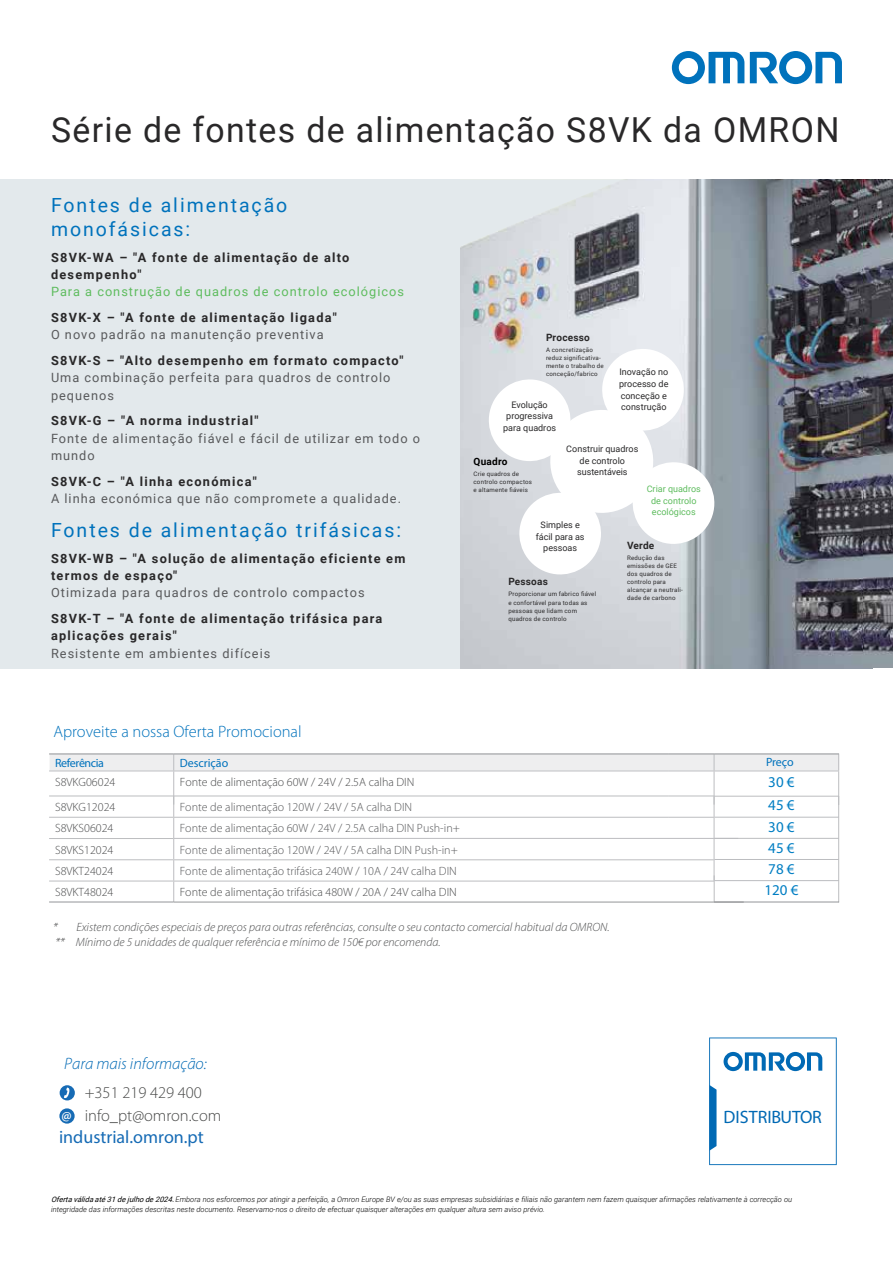
<style>
.page{position:relative;width:893px;height:1263px;background:#fff}
.page>*{position:absolute;margin:0;border:0;box-sizing:border-box;transform-origin:0 0}
.t1{font:34.5px "Roboto";letter-spacing:.04em;color:#292829}
.t2{font:19.5px/24px "Roboto";letter-spacing:.1em;color:#0072bc}
.t3{font:18px "Myriad Pro";color:#166bb5}
.t4{font:18px "Myriad Pro";color:#0069b4}
.t5{font:300 16.5px "Myriad Pro";color:#0072bc}
.t6{font:300 16.5px/22.5px "Myriad Pro";color:#494a49}
.t7{font:italic 300 16.5px "Myriad Pro";color:#0069b4}
.t8{font:15px/21.3px "Myriad Pro";color:#007ec3}
.t9{font:600 13.5px "Myriad Pro";color:#fff}
.t10{font:700 12.75px/17.2px "Roboto";letter-spacing:.1em;color:#292829}
.t11{font:12.75px/17.2px "Roboto";letter-spacing:.08em;color:#58595b}
.t12{font:12.75px "Roboto";letter-spacing:.08em;color:#5ebc5e}
.t13{font:300 12px "Myriad Pro";color:#57585a}
.t14{font:italic 300 12px/14.4px "Myriad Pro";color:#4b4c4d}
.t15{font:300 12px "Myriad Pro";color:#4b4c4d}
.t16{font:12px "Myriad Pro";letter-spacing:-.015em;color:#0072bc}
.t17{font:12px "Myriad Pro";letter-spacing:-.035em;color:#0072bc}
.t18{font:700 10.05px "Roboto";letter-spacing:.02em;color:#292829}
.t19{font:700 10.05px "Roboto";letter-spacing:.02em;color:#000}
.t20{font:9px/11.6px "Roboto";color:#292829;text-align:center}
.t21{font:9px/11.6px "Roboto";color:#5ebc5e;text-align:center}
.t22{font:italic 300 7.5px/9.8px "Roboto";color:#000}
.t23{font:6.15px/8.1px "Roboto";letter-spacing:.035em;color:#292829}
.s1{font-style:inherit}
.s2{font-weight:400}
</style>
<div class="page">
<svg style="left:672px;top:51px;width:72px;height:33px"></svg>
<svg style="left:750px;top:51px;width:92px;height:33px"></svg>
<img style="left:459px;top:180px;width:414px;height:488px">
<img style="left:863px;top:180px;width:30px;height:487px">
<svg style="left:483px;top:343px;width:237px;height:237px"></svg>
<div style="left:0;top:180px;width:459px;height:489px;background:#e3e9ec"></div>
<svg style="left:459px;top:180px;width:163px;height:67px"></svg>
<svg style="left:50px;top:754px;width:789px;height:17px"></svg>
<hr style="left:49px;top:771px;width:125px;height:1px;background:#bcbdc0">
<hr style="left:174px;top:771px;width:495px;height:1px;background:#bcbdc0">
<hr style="left:173px;top:771px;width:1px;height:34px;background:#bcbdc0">
<hr style="left:669px;top:771px;width:45px;height:1px;background:#bcbdc0">
<hr style="left:714px;top:771px;width:125px;height:1px;background:#bcbdc0">
<hr style="left:714px;top:771px;width:1px;height:34px;background:#bcbdc0">
<hr style="left:838px;top:771px;width:1px;height:34px;background:#bcbdc0">
<hr style="left:49px;top:796px;width:125px;height:1px;background:#bcbdc0">
<hr style="left:174px;top:796px;width:495px;height:1px;background:#bcbdc0">
<hr style="left:669px;top:796px;width:45px;height:1px;background:#bcbdc0">
<svg style="left:838px;top:805px;width:1px;height:97px"></svg>
<hr style="left:49px;top:817px;width:125px;height:1px;background:#bcbdc0">
<hr style="left:49px;top:838px;width:125px;height:1px;background:#bcbdc0">
<hr style="left:49px;top:859px;width:125px;height:1px;background:#bcbdc0">
<hr style="left:49px;top:881px;width:125px;height:1px;background:#bcbdc0">
<hr style="left:174px;top:817px;width:495px;height:1px;background:#bcbdc0">
<hr style="left:669px;top:817px;width:45px;height:1px;background:#bcbdc0">
<hr style="left:174px;top:838px;width:564px;height:1px;background:#bcbdc0">
<hr style="left:174px;top:859px;width:541px;height:1px;background:#bcbdc0">
<hr style="left:174px;top:881px;width:540px;height:1px;background:#bcbdc0">
<svg style="left:173px;top:805px;width:1px;height:97px"></svg>
<svg style="left:714px;top:797px;width:1px;height:105px"></svg>
<hr style="left:49px;top:753px;width:125px;height:1px;background:#939598">
<hr style="left:174px;top:753px;width:495px;height:1px;background:#939598">
<hr style="left:669px;top:753px;width:45px;height:1px;background:#939598">
<hr style="left:714px;top:753px;width:125px;height:1px;background:#939598">
<hr style="left:49px;top:902px;width:125px;height:1px;background:#939598">
<hr style="left:174px;top:902px;width:570px;height:1px;background:#939598">
<hr style="left:714px;top:902px;width:125px;height:1px;background:#939598">
<hr style="left:714px;top:796px;width:125px;height:1px;background:#bcbdc0">
<hr style="left:714px;top:817px;width:125px;height:1px;background:#bcbdc0">
<hr style="left:714px;top:838px;width:125px;height:1px;background:#bcbdc0">
<hr style="left:714px;top:859px;width:125px;height:1px;background:#bcbdc0">
<hr style="left:714px;top:880px;width:125px;height:1px;background:#bcbdc0">
<svg style="left:709px;top:1037px;width:128px;height:128px"></svg>
<div style="left:60px;top:1085px;width:15px;height:15px;background:#166bb5;border-radius:50%"></div>
<div style="left:59px;top:1108px;width:16px;height:15px;background:#166bb5;border-radius:50%"></div>
<svg style="left:64px;top:1087px;width:5px;height:11px"></svg>
<h1 class="t1" style="left:51px;top:106px;width:790px">Série de fontes de alimentação S8VK da OMRON</h1>
<h2 class="t2" style="left:51px;top:192px;width:238px">Fontes de alimentação monofásicas:</h2>
<h3 class="t10" style="left:51px;top:248px;width:300px">S8VK-WA – "A fonte de alimentação de alto desempenho"</h3>
<h3 class="t12" style="left:51px;top:283px;width:355px">Para a construção de quadros de controlo ecológicos</h3>
<h3 class="t10" style="left:51px;top:308px;width:287px">S8VK-X – "A fonte de alimentação ligada"</h3>
<h3 class="t11" style="left:51px;top:326px;width:274px">O novo padrão na manutenção preventiva</h3>
<h3 class="t10" style="left:51px;top:351px;width:354px">S8VK-S – "Alto desempenho em formato compacto"</h3>
<h3 class="t11" style="left:51px;top:369px;width:341px">Uma combinação perfeita para quadros de controlo pequenos</h3>
<h3 class="t10" style="left:51px;top:412px;width:209px">S8VK-G – "A norma industrial"</h3>
<h3 class="t11" style="left:51px;top:429px;width:371px">Fonte de alimentação fiável e fácil de utilizar em todo o mundo</h3>
<h3 class="t10" style="left:51px;top:472px;width:207px">S8VK-C – "A linha económica"</h3>
<h3 class="t11" style="left:51px;top:489px;width:352px">A linha económica que não compromete a qualidade.</h3>
<h2 class="t2" style="left:51px;top:517px;width:352px">Fontes de alimentação trifásicas:</h2>
<h3 class="t10" style="left:51px;top:549px;width:356px">S8VK-WB – "A solução de alimentação eficiente em termos de espaço"</h3>
<h3 class="t11" style="left:51px;top:584px;width:315px">Otimizada para quadros de controlo compactos</h3>
<h3 class="t10" style="left:51px;top:609px;width:333px">S8VK-T – "A fonte de alimentação trifásica para aplicações gerais"</h3>
<h3 class="t11" style="left:51px;top:644px;width:221px">Resistente em ambientes difíceis</h3>
<h3 class="t5" style="left:53px;top:721px;width:250px">Aproveite a nossa Oferta Promocional</h3>
<h3 class="t18" style="left:546px;top:330px;width:45px">Processo</h3>
<p class="t23" style="left:546px;top:345px;width:59px">A concretização reduz significativa&shy;mente o trabalho de conceção/fabrico</p>
<p class="t20" style="left:503px;top:398px;width:54px">Evolução progressiva para quadros</p>
<p class="t20" style="left:619px;top:366px;width:51px;text-align:left">Inovação no processo de conceção e construção</p>
<h3 class="t19" style="left:473px;top:454px;width:36px">Quadro</h3>
<p class="t23" style="left:473px;top:469px;width:60px">Crie quadros de controlo compactos e altamente fiáveis</p>
<p class="t20" style="left:566px;top:443px;width:74px">Construir quadros de controlo sustentáveis</p>
<p class="t21" style="left:647px;top:483px;width:56px">Criar quadros de controlo ecológicos</p>
<p class="t20" style="left:536px;top:519px;width:50px">Simples e fácil para as pessoas</p>
<h3 class="t18" style="left:508px;top:575px;width:41px">Pessoas</h3>
<p class="t23" style="left:508px;top:590px;width:89px">Proporcionar um fabrico fiável e confortável para todas as pessoas que lidam com quadros de controlo</p>
<h3 class="t18" style="left:627px;top:538px;width:29px">Verde</h3>
<p class="t23" style="left:627px;top:553px;width:57px">Redução das emissões de GEE dos quadros de controlo para alcançar a neutrali&shy;dade de carbono</p>
<h3 class="t17" style="left:55px;top:755px;width:50px">Referência</h3>
<h3 class="t16" style="left:180px;top:755px;width:50px">Descrição</h3>
<h3 class="t16" style="left:766px;top:754px;width:29px">Preço</h3>
<h3 class="t15" style="left:55px;top:775px;width:62px">S8VKG06024</h3>
<h3 class="t15" style="left:180px;top:775px;width:236px">Fonte de alimentação 60W / 24V / 2.5A calha DIN</h3>
<h3 class="t15" style="left:55px;top:800px;width:62px">S8VKG12024</h3>
<h3 class="t13" style="left:180px;top:800px;width:234px">Fonte de alimentação 120W / 24V / 5A calha DIN</h3>
<h3 class="t15" style="left:55px;top:821px;width:60px">S8VKS06024</h3>
<h3 class="t13" style="left:180px;top:821px;width:282px">Fonte de alimentação 60W / 24V / 2.5A calha DIN Push-in+</h3>
<h3 class="t15" style="left:55px;top:842px;width:60px">S8VKS12024</h3>
<h3 class="t13" style="left:180px;top:842px;width:280px">Fonte de alimentação 120W / 24V / 5A calha DIN Push-in+</h3>
<h3 class="t15" style="left:55px;top:864px;width:60px">S8VKT24024</h3>
<h3 class="t13" style="left:180px;top:864px;width:279px">Fonte de alimentação trifásica 240W / 10A / 24V calha DIN</h3>
<h3 class="t15" style="left:55px;top:885px;width:60px">S8VKT48024</h3>
<h3 class="t15" style="left:180px;top:885px;width:279px">Fonte de alimentação trifásica 480W / 20A / 24V calha DIN</h3>
<h3 class="t8" style="left:768px;top:770px;width:28px;line-height:23.1px">30 €<br>45 €</h3>
<h3 class="t8" style="left:764px;top:816px;width:35px">30€<br>45 €<br>78 €<br>120 €</h3>
<h3 class="t14" style="left:52px;top:920px;width:559px"><span class="s1">*</span> Existem condições especiais de preços para outras referências, consulte o seu contacto comercial habitual da OMRON. <span class="s1">**</span> Mínimo de 5 unidades de qualquer referência e mínimo de 150€ por encomenda.</h3>
<h3 class="t7" style="left:64px;top:1053px;width:144px">Para mais informação:</h3>
<h3 class="t6" style="left:85px;top:1081px;width:138px">+351 219 429 400 info_pt@omron.com</h3>
<h3 class="t3" style="left:59px;top:1126px;width:146px">industrial.omron.pt</h3>
<h3 class="t9" style="left:61px;top:1107px;width:12px">@</h3>
<h3 class="t4" style="left:724px;top:1106px;width:100px">DISTRIBUTOR</h3>
<p class="t22" style="left:51px;top:1194px;width:743px"><span class="s2">Ofertaválidaaté31dejulhode2024.</span>Embora nos esforcemos por atingir a perfeição, a Omron Europe BV e/ou as suas empresas subsidiárias e filiais não garantem nem fazem quaisquer afirmações relativamente à correcção ou integridade das informações descritas neste documento. Reservamo-nos o direito de efectuar quaisquer alterações em qualquer altura sem aviso prévio.</p>
</div>
